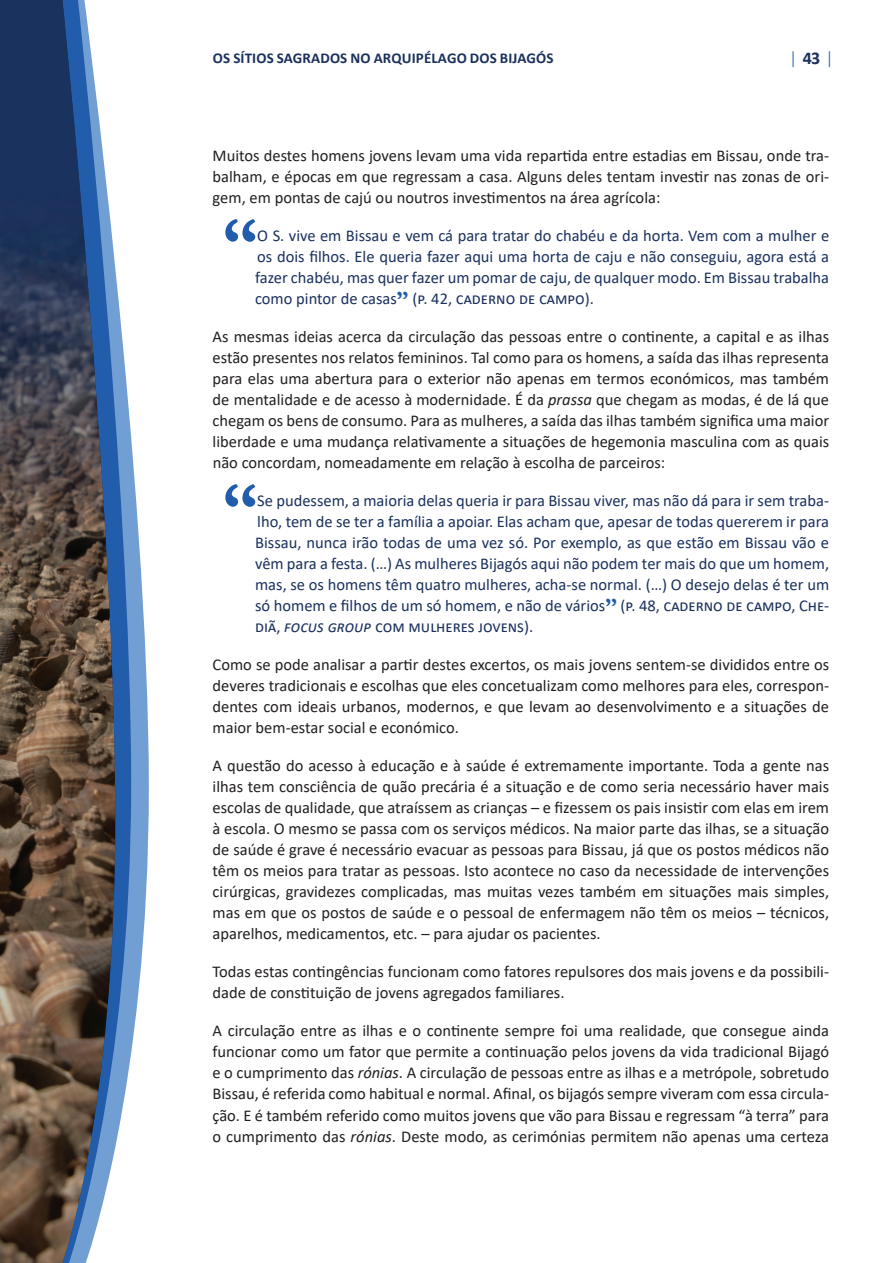
<style>
.page{position:relative;width:893px;height:1263px;background:#fff}
.page>*{position:absolute;margin:0;border:0;box-sizing:border-box;transform-origin:0 0}
.t1{font:700 72px "Garamond";color:#215dab}
.t2{font:300 18px "Calibri";color:#215dab}
.t3{font:16.5px/21px "Calibri";color:#231f20;text-align:justify}
.t4{font:16.5px/21px "Calibri";color:#1b315d;text-align:justify}
.t5{font:700 15px "Calibri";letter-spacing:.01em;color:#1b315d}
.s1{font-weight:700;color:#1b315d}
.s2{font-family:"Garamond";font-weight:700;font-size:24px;color:#215dab}
.s3{font-style:italic}
</style>
<div class="page">
<svg style="left:131px;top:436px;width:18px;height:618px;fill:#719ed3"></svg>
<svg style="left:115px;top:266px;width:16px;height:882px;background:#608dc6"></svg>
<img style="left:0;top:0;width:115px;height:1263px">
<p class="t5" style="left:213px;top:48px;width:342px">OS SÍTIOS SAGRADOS NO ARQUIPÉLAGO DOS BIJAGÓS</p>
<p class="t2" style="left:789px;top:47px;width:46px">| <span class="s1">43</span> |</p>
<p class="t3" style="left:213px;top:145px;width:618px">Muitos destes homens jovens levam uma vida repartida entre estadias em Bissau, onde tra&shy;balham, e épocas em que regressam a casa. Alguns deles tentam investir nas zonas de ori&shy;gem, em pontas de cajú ou noutros investimentos na área agrícola:</p>
<h1 class="t1" style="left:222px;top:193px;width:37px">“</h1>
<p class="t4" style="left:255px;top:225px;width:576px">O S. vive em Bissau e vem cá para tratar do chabéu e da horta. Vem com a mulher e os dois filhos. Ele queria fazer aqui uma horta de caju e não conseguiu, agora está a fazer chabéu, mas quer fazer um pomar de caju, de qualquer modo. Em Bissau trabalha como pintor de casas<span class="s2">”</span> (p. 42, caderno de campo).</p>
<p class="t3" style="left:213px;top:326px;width:618px">As mesmas ideias acerca da circulação das pessoas entre o continente, a capital e as ilhas estão presentes nos relatos femininos. Tal como para os homens, a saída das ilhas representa para elas uma abertura para o exterior não apenas em termos económicos, mas também de mentalidade e de acesso à modernidade. É da <span class="s3">prassa</span> que chegam as modas, é de lá que chegam os bens de consumo. Para as mulheres, a saída das ilhas também significa uma maior liberdade e uma mudança relativamente a situações de hegemonia masculina com as quais não concordam, nomeadamente em relação à escolha de parceiros:</p>
<h1 class="t1" style="left:222px;top:459px;width:37px">“</h1>
<p class="t4" style="left:255px;top:490px;width:576px">Se pudessem, a maioria delas queria ir para Bissau viver, mas não dá para ir sem traba&shy;lho, tem de se ter a família a apoiar. Elas acham que, apesar de todas quererem ir para Bissau, nunca irão todas de uma vez só. Por exemplo, as que estão em Bissau vão e vêm para a festa. (…) As mulheres Bijagós aqui não podem ter mais do que um homem, mas, se os homens têm quatro mulheres, acha-se normal. (…) O desejo delas é ter um só homem e filhos de um só homem, e não de vários<span class="s2">”</span> (p. 48, caderno de campo, Che&shy;diã, <span class="s3">focus group</span> com mulheres jovens).</p>
<p class="t3" style="left:213px;top:654px;width:618px">Como se pode analisar a partir destes excertos, os mais jovens sentem-se divididos entre os deveres tradicionais e escolhas que eles concetualizam como melhores para eles, correspon&shy;dentes com ideais urbanos, modernos, e que levam ao desenvolvimento e a situações de maior bem-estar social e económico.</p>
<p class="t3" style="left:213px;top:755px;width:618px">A questão do acesso à educação e à saúde é extremamente importante. Toda a gente nas ilhas tem consciência de quão precária é a situação e de como seria necessário haver mais escolas de qualidade, que atraíssem as crianças – e fizessem os pais insistir com elas em irem à escola. O mesmo se passa com os serviços médicos. Na maior parte das ilhas, se a situação de saúde é grave é necessário evacuar as pessoas para Bissau, já que os postos médicos não têm os meios para tratar as pessoas. Isto acontece no caso da necessidade de intervenções cirúrgicas, gravidezes complicadas, mas muitas vezes também em situações mais simples, mas em que os postos de saúde e o pessoal de enfermagem não têm os meios – técnicos, aparelhos, medicamentos, etc. – para ajudar os pacientes.</p>
<p class="t3" style="left:213px;top:961px;width:618px">Todas estas contingências funcionam como fatores repulsores dos mais jovens e da possibili&shy;dade de constituição de jovens agregados familiares.</p>
<p class="t3" style="left:212px;top:1020px;width:618px">A circulação entre as ilhas e o continente sempre foi uma realidade, que consegue ainda funcionar como um fator que permite a continuação pelos jovens da vida tradicional Bijagó e o cumprimento das <span class="s3">rónias</span>. A circulação de pessoas entre as ilhas e a metrópole, sobretudo Bissau, é referida como habitual e normal. Afinal, os bijagós sempre viveram com essa circula&shy;ção. E é também referido como muitos jovens que vão para Bissau e regressam “à terra” para o cumprimento das <span class="s3">rónias</span>. Deste modo, as cerimónias permitem não apenas uma certeza</p>
</div>
